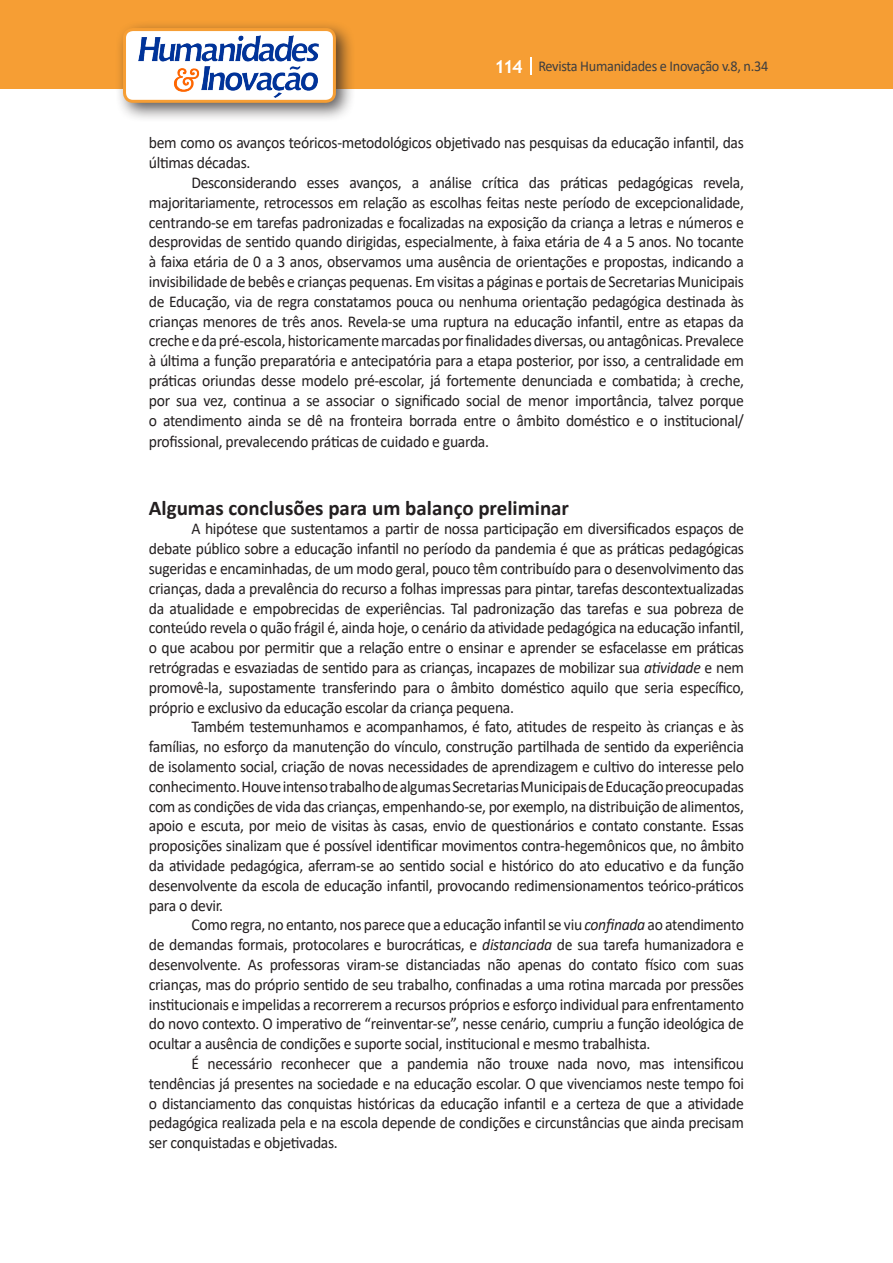
<style>
.page{position:relative;width:893px;height:1263px;background:#fff}
.page>*{position:absolute;margin:0;border:0;box-sizing:border-box;transform-origin:0 0}
.Titulo_2{font:700 21px "Calibri";color:#231f20}
.texto{font:16.5px/19.8px "Calibri";letter-spacing:-.02em;color:#231f20;text-align:justify;scale:.95 1}
.t1{font:15px "Calibri";letter-spacing:-.02em;color:#3e3e3f;scale:.95 1}
.s1{font-family:"Trebuchet MS";font-weight:700;font-size:18px;color:#fff}
.s2{font-style:italic}
</style>
<div class="page">
<div style="left:0;top:0;width:893px;height:88px;background:#f69e34"></div>
<svg style="left:530px;top:57px;width:2px;height:18px"></svg>
<div style="left:115px;top:20px;width:241px;height:103px;background:#231f20;opacity:.75"></div>
<div style="left:125px;top:30px;width:209px;height:71px;background:#fff;border-radius:9px"></div>
<img style="left:138px;top:35px;width:181px;height:62px">
<div style="left:123px;top:28px;width:213px;height:75px;border:3px solid #f69e34;border-radius:9px"></div>
<p class="t1" style="left:495px;top:56px;width:290px"><span class="s1">114</span> Revista Humanidades e Inovação v.8, n.34</p>
<p class="texto" style="left:149px;top:133px;width:628px">bem como os avanços teóricos-metodológicos objetivado nas pesquisas da educação infantil, das últimas décadas.</p>
<p class="texto" style="left:149px;top:172px;width:628px;text-indent:43px">Desconsiderando esses avanços, a análise crítica das práticas pedagógicas revela, majoritariamente, retrocessos em relação as escolhas feitas neste período de excepcionalidade, centrando-se em tarefas padronizadas e focalizadas na exposição da criança a letras e números e desprovidas de sentido quando dirigidas, especialmente, à faixa etária de 4 a 5 anos. No tocante à faixa etária de 0 a 3 anos, observamos uma ausência de orientações e propostas, indicando a invisibilidade de bebês e crianças pequenas. Em visitas a páginas e portais de Secretarias Municipais de Educação, via de regra constatamos pouca ou nenhuma orientação pedagógica destinada às crianças menores de três anos. Revela-se uma ruptura na educação infantil, entre as etapas da creche e da pré-escola, historicamente marcadas por finalidades diversas, ou antagônicas. Prevalece à última a função preparatória e antecipatória para a etapa posterior, por isso, a centralidade em práticas oriundas desse modelo pré-escolar, já fortemente denunciada e combatida; à creche, por sua vez, continua a se associar o significado social de menor importância, talvez porque o atendimento ainda se dê na fronteira borrada entre o âmbito doméstico e o institucional/</p>
<p class="texto" style="left:149px;top:431px;width:360px">profissional, prevalecendo práticas de cuidado e guarda.</p>
<p class="Titulo_2" style="left:149px;top:493px;width:422px">Algumas conclusões para um balanço preliminar</p>
<p class="texto" style="left:149px;top:518px;width:628px;text-indent:43px">A hipótese que sustentamos a partir de nossa participação em diversificados espaços de debate público sobre a educação infantil no período da pandemia é que as práticas pedagógicas sugeridas e encaminhadas, de um modo geral, pouco têm contribuído para o desenvolvimento das crianças, dada a prevalência do recurso a folhas impressas para pintar, tarefas descontextualizadas da atualidade e empobrecidas de experiências. Tal padronização das tarefas e sua pobreza de conteúdo revela o quão frágil é, ainda hoje, o cenário da atividade pedagógica na educação infantil, o que acabou por permitir que a relação entre o ensinar e aprender se esfacelasse em práticas retrógradas e esvaziadas de sentido para as crianças, incapazes de mobilizar sua <span class="s2">atividade</span> e nem promovê-la, supostamente transferindo para o âmbito doméstico aquilo que seria específico, próprio e exclusivo da educação escolar da criança pequena.</p>
<p class="texto" style="left:149px;top:716px;width:628px;text-indent:43px">Também testemunhamos e acompanhamos, é fato, atitudes de respeito às crianças e às famílias, no esforço da manutenção do vínculo, construção partilhada de sentido da experiência de isolamento social, criação de novas necessidades de aprendizagem e cultivo do interesse pelo conhecimento. Houve intenso trabalho de algumas Secretarias Municipais de Educação preocupadas com as condições de vida das crianças, empenhando-se, por exemplo, na distribuição de alimentos, apoio e escuta, por meio de visitas às casas, envio de questionários e contato constante. Essas proposições sinalizam que é possível identificar movimentos contra-hegemônicos que, no âmbito da atividade pedagógica, aferram-se ao sentido social e histórico do ato educativo e da função desenvolvente da escola de educação infantil, provocando redimensionamentos teórico-práticos para o devir.</p>
<p class="texto" style="left:149px;top:914px;width:628px;text-indent:43px">Como regra, no entanto, nos parece que a educação infantil se viu <span class="s2">confinada</span> ao atendimento de demandas formais, protocolares e burocráticas, e <span class="s2">distanciada</span> de sua tarefa humanizadora e desenvolvente. As professoras viram-se distanciadas não apenas do contato físico com suas crianças, mas do próprio sentido de seu trabalho, confinadas a uma rotina marcada por pressões institucionais e impelidas a recorrerem a recursos próprios e esforço individual para enfrentamento do novo contexto. O imperativo de “reinventar-se”, nesse cenário, cumpriu a função ideológica de ocultar a ausência de condições e suporte social, institucional e mesmo trabalhista.</p>
<p class="texto" style="left:149px;top:1053px;width:628px;text-indent:43px">É necessário reconhecer que a pandemia não trouxe nada novo, mas intensificou tendências já presentes na sociedade e na educação escolar. O que vivenciamos neste tempo foi o distanciamento das conquistas históricas da educação infantil e a certeza de que a atividade pedagógica realizada pela e na escola depende de condições e circunstâncias que ainda precisam ser conquistadas e objetivadas.</p>
</div>
